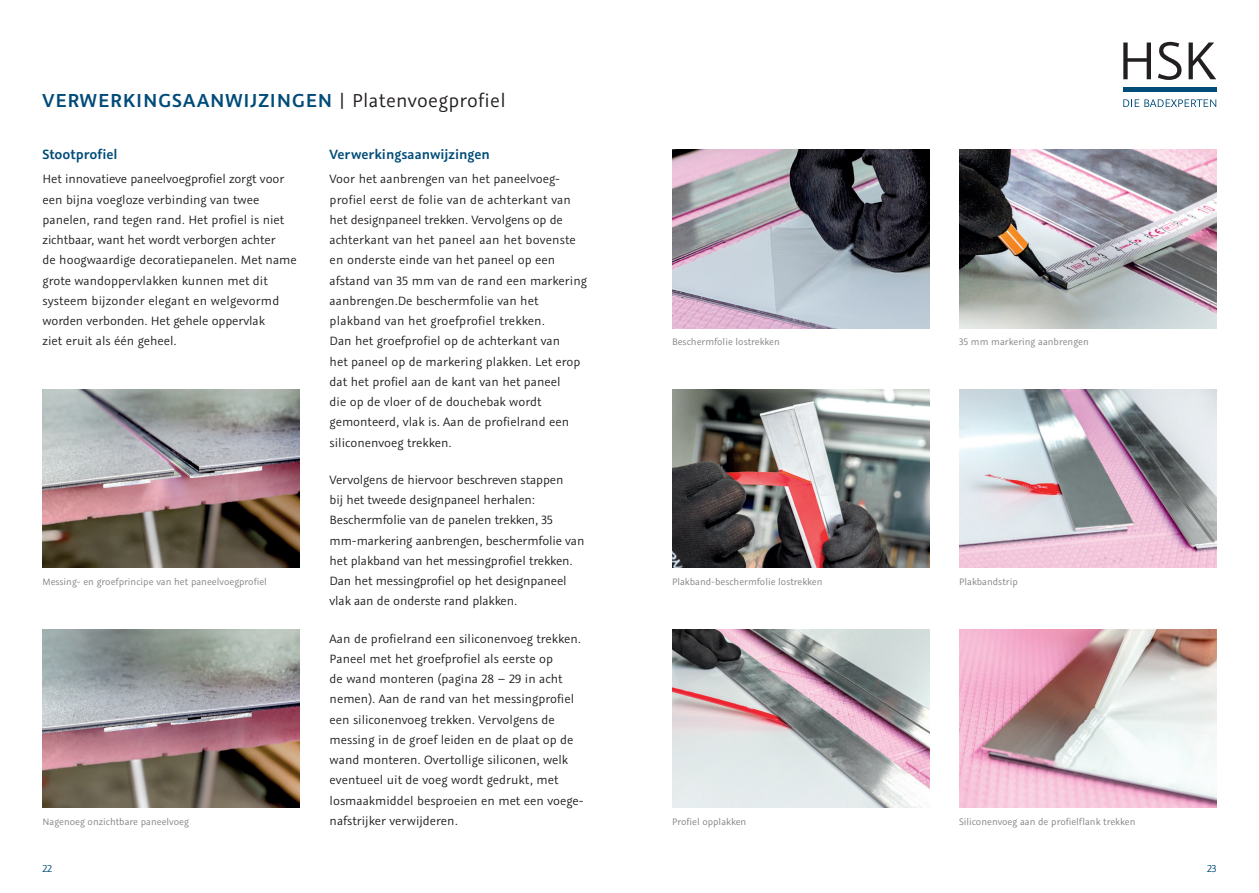
<style>
.page{position:relative;width:1259px;height:893px;background:#fff}
.page>*{position:absolute;margin:0;border:0;box-sizing:border-box;transform-origin:0 0}
.t1{font:600 21px "Graublau Sans";letter-spacing:.04em;color:#014b79}
.Subhead{font:600 15px "Graublau Sans";color:#014b79}
.Fließtext{font:13.5px/20.2px "Graublau Sans";color:#231f20}
.t2{font:11.25px "Graublau Sans";color:#014b79}
.Graue_Zusatzschrift{font:10.5px "Graublau Sans";color:#808285}
.s1{font-weight:400;color:#231f20}
</style>
<div class="page">
<svg style="left:1123px;top:43px;width:28px;height:36px"></svg>
<svg style="left:1157px;top:42px;width:24px;height:38px"></svg>
<svg style="left:1188px;top:43px;width:28px;height:36px"></svg>
<div style="left:1123px;top:87px;width:93px;height:5px;background:#014b79"></div>
<svg style="left:1123px;top:99px;width:93px;height:8px"></svg>
<img style="left:43px;top:389px;width:257px;height:179px">
<img style="left:43px;top:629px;width:257px;height:179px">
<img style="left:672px;top:149px;width:257px;height:179px">
<img style="left:959px;top:149px;width:257px;height:179px">
<img style="left:672px;top:389px;width:257px;height:179px">
<img style="left:959px;top:389px;width:257px;height:179px">
<img style="left:672px;top:629px;width:257px;height:179px">
<img style="left:959px;top:629px;width:257px;height:179px">
<p class="t1" style="left:43px;top:87px;width:464px">VERWERKINGSAANWIJZINGEN <span class="s1">| Platenvoegprofiel</span></p>
<p class="Subhead" style="left:43px;top:145px;width:77px">Stootprofiel</p>
<p class="Fließtext" style="left:43px;top:169px;width:256px">Het innovatieve paneelvoegprofiel zorgt voor een bijna voegloze verbinding van twee panelen, rand tegen rand. Het profiel is niet zichtbaar, want het wordt verborgen achter<br>de hoogwaardige decoratiepanelen. Met name grote wandoppervlakken kunnen met dit systeem bijzonder elegant en welgevormd worden verbonden. Het gehele oppervlak<br>ziet eruit als één geheel.</p>
<p class="Graue_Zusatzschrift" style="left:43px;top:575px;width:226px">Messing- en groefprincipe van het paneelvoegprofiel</p>
<p class="Graue_Zusatzschrift" style="left:43px;top:815px;width:148px">Nagenoeg onzichtbare paneelvoeg</p>
<p class="Subhead" style="left:330px;top:145px;width:162px">Verwerkingsaanwijzingen</p>
<p class="Fließtext" style="left:330px;top:169px;width:259px">Voor het aanbrengen van het paneelvoeg&shy;profiel eerst de folie van de achterkant van het designpaneel trekken. Vervolgens op de achterkant van het paneel aan het bovenste en onderste einde van het paneel op een afstand van 35 mm van de rand een markering aanbrengen.De beschermfolie van het plakband van het groefprofiel trekken.<br>Dan het groefprofiel op de achterkant van<br>het paneel op de markering plakken. Let erop dat het profiel aan de kant van het paneel<br>die op de vloer of de douchebak wordt gemonteerd, vlak is. Aan de profielrand een siliconenvoeg trekken.</p>
<p class="Fließtext" style="left:330px;top:469px;width:256px">Vervolgens de hiervoor beschreven stappen<br>bij het tweede designpaneel herhalen:<br>Beschermfolie van de panelen trekken, 35 mm-markering aanbrengen, beschermfolie van het plakband van het messingprofiel trekken.<br>Dan het messingprofiel op het designpaneel vlak aan de onderste rand plakken.</p>
<p class="Fließtext" style="left:330px;top:628px;width:255px">Aan de profielrand een siliconenvoeg trekken.<br>Paneel met het groefprofiel als eerste op<br>de wand monteren (pagina 28 – 29 in acht nemen). Aan de rand van het messingprofiel een siliconenvoeg trekken. Vervolgens de messing in de groef leiden en de plaat op de wand monteren. Overtollige siliconen, welk eventueel uit de voeg wordt gedrukt, met losmaakmiddel besproeien en met een voege&shy;nafstrijker verwijderen.</p>
<p class="Graue_Zusatzschrift" style="left:672px;top:336px;width:109px">Beschermfolie lostrekken</p>
<p class="Graue_Zusatzschrift" style="left:959px;top:336px;width:131px">35 mm markering aanbrengen</p>
<p class="Graue_Zusatzschrift" style="left:672px;top:575px;width:152px">Plakband-beschermfolie lostrekken</p>
<p class="Graue_Zusatzschrift" style="left:959px;top:575px;width:60px">Plakbandstrip</p>
<p class="Graue_Zusatzschrift" style="left:672px;top:815px;width:76px">Profiel opplakken</p>
<p class="Graue_Zusatzschrift" style="left:959px;top:815px;width:178px">Siliconenvoeg aan de profielflank trekken</p>
<p class="t2" style="left:43px;top:861px;width:11px">22</p>
<p class="t2" style="left:1207px;top:861px;width:11px">23</p>
</div>
